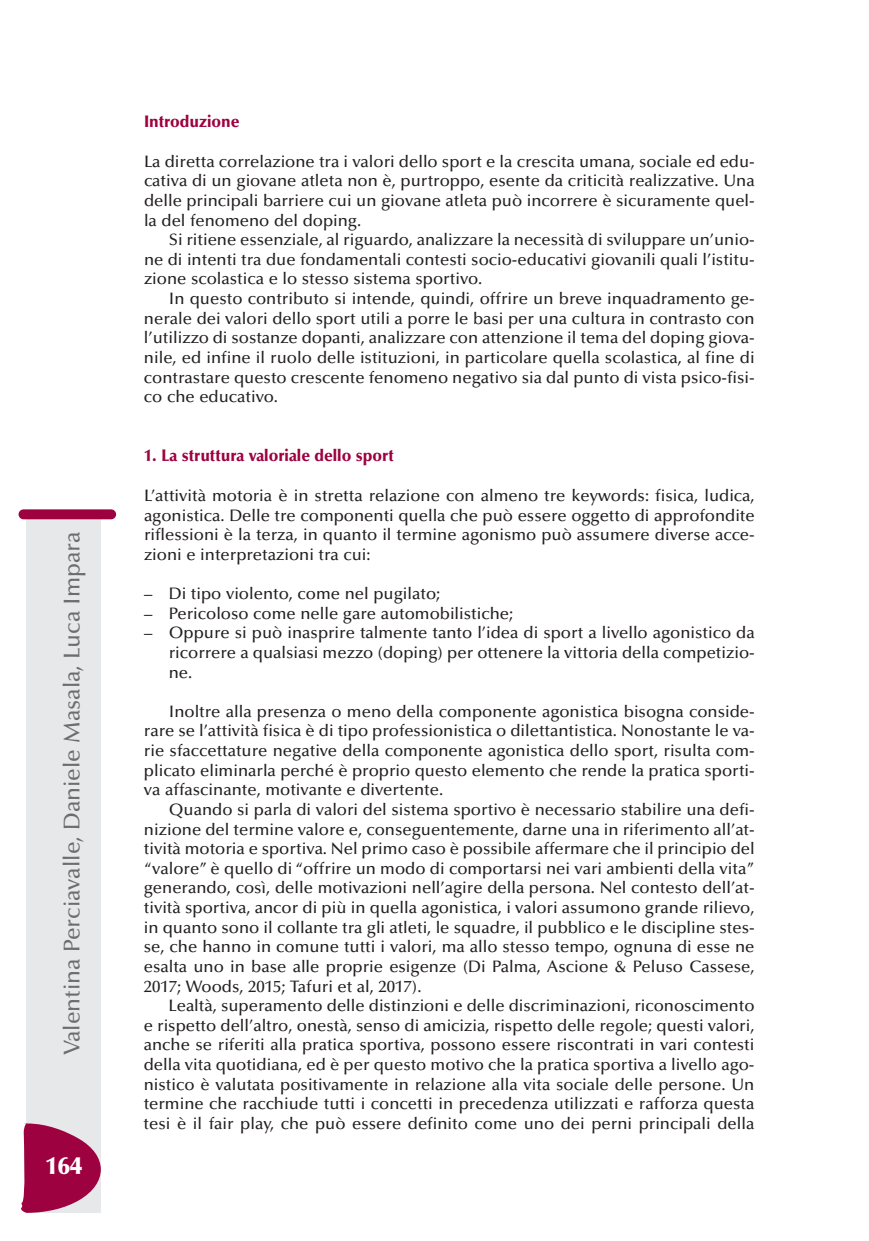
<style>
.page{position:relative;width:869px;height:1241px;background:#fff}
.page>*{position:absolute;margin:0;border:0;box-sizing:border-box;transform-origin:0 0}
.t1{font:900 24.5px "Optima";color:#fff}
.t2{font:500 22.75px "Optima";color:#6c6d70}
.t3{font:500 16.62px/19.6px "Optima";color:#231f20;text-align:justify}
.t4{font:900 16.62px "Optima";color:#9d0140;scale:.95 1}
</style>
<div class="page">
<div style="left:27px;top:517px;width:74px;height:695px;background:#e7e8e9"></div>
<div style="left:19px;top:509px;width:97px;height:10px;background:#9d0140;border-radius:5px"></div>
<svg style="left:21px;top:1122px;width:80px;height:90px"></svg>
<h2 class="t2" style="left:63px;top:1055px;width:525px;rotate:-90deg">Valentina Perciavalle, Daniele Masala, Luca Impara</h2>
<h1 class="t1" style="left:45px;top:1155px;width:38px">164</h1>
<p class="t4" style="left:144px;top:114px;width:102px">Introduzione</p>
<p class="t3" style="left:144px;top:153px;width:612px">La diretta correlazione tra i valori dello sport e la crescita umana, sociale ed edu&shy;cativa di un giovane atleta non è, purtroppo, esente da criticità realizzative. Una delle principali barriere cui un giovane atleta può incorrere è sicuramente quel&shy;la del fenomeno del doping.</p>
<p class="t3" style="left:144px;top:231px;width:612px;text-indent:25px">Si ritiene essenziale, al riguardo, analizzare la necessità di sviluppare un’unio&shy;ne di intenti tra due fondamentali contesti socio-educativi giovanili quali l’istitu&shy;zione scolastica e lo stesso sistema sportivo.</p>
<p class="t3" style="left:144px;top:290px;width:612px;text-indent:25px">In questo contributo si intende, quindi, offrire un breve inquadramento ge&shy;nerale dei valori dello sport utili a porre le basi per una cultura in contrasto con l’utilizzo di sostanze dopanti, analizzare con attenzione il tema del doping giova&shy;nile, ed infine il ruolo delle istituzioni, in particolare quella scolastica, al fine di contrastare questo crescente fenomeno negativo sia dal punto di vista psico-fisi&shy;co che educativo.</p>
<p class="t4" style="left:144px;top:448px;width:264px">1. La struttura valoriale dello sport</p>
<p class="t3" style="left:144px;top:487px;width:612px">L’attività motoria è in stretta relazione con almeno tre keywords: fisica, ludica, agonistica. Delle tre componenti quella che può essere oggetto di approfondite riflessioni è la terza, in quanto il termine agonismo può assumere diverse acce&shy;zioni e interpretazioni tra cui:</p>
<p class="t3" style="left:144px;top:585px;width:298px">– Di tipo violento, come nel pugilato;</p>
<p class="t3" style="left:144px;top:605px;width:370px">– Pericoloso come nelle gare automobilistiche;</p>
<p class="t3" style="left:169px;top:624px;width:587px;text-indent:-25px">– Oppure si può inasprire talmente tanto l’idea di sport a livello agonistico da ricorrere a qualsiasi mezzo (doping) per ottenere la vittoria della competizio&shy;ne.</p>
<p class="t3" style="left:144px;top:703px;width:612px;text-indent:25px">Inoltre alla presenza o meno della componente agonistica bisogna conside&shy;rare se l’attività fisica è di tipo professionistica o dilettantistica. Nonostante le va&shy;rie sfaccettature negative della componente agonistica dello sport, risulta com&shy;plicato eliminarla perché è proprio questo elemento che rende la pratica sporti&shy;va affascinante, motivante e divertente.</p>
<p class="t3" style="left:144px;top:801px;width:612px;text-indent:25px">Quando si parla di valori del sistema sportivo è necessario stabilire una defi&shy;nizione del termine valore e, conseguentemente, darne una in riferimento all’at&shy;tività motoria e sportiva. Nel primo caso è possibile affermare che il principio del “valore” è quello di “offrire un modo di comportarsi nei vari ambienti della vita” generando, così, delle motivazioni nell’agire della persona. Nel contesto dell’at&shy;tività sportiva, ancor di più in quella agonistica, i valori assumono grande rilievo, in quanto sono il collante tra gli atleti, le squadre, il pubblico e le discipline stes&shy;se, che hanno in comune tutti i valori, ma allo stesso tempo, ognuna di esse ne esalta uno in base alle proprie esigenze (Di Palma, Ascione &amp; Peluso Cassese, 2017; Woods, 2015; Tafuri et al, 2017).</p>
<p class="t3" style="left:144px;top:997px;width:612px;text-indent:25px">Lealtà, superamento delle distinzioni e delle discriminazioni, riconoscimento e rispetto dell’altro, onestà, senso di amicizia, rispetto delle regole; questi valori, anche se riferiti alla pratica sportiva, possono essere riscontrati in vari contesti della vita quotidiana, ed è per questo motivo che la pratica sportiva a livello ago&shy;nistico è valutata positivamente in relazione alla vita sociale delle persone. Un termine che racchiude tutti i concetti in precedenza utilizzati e rafforza questa tesi è il fair play, che può essere definito come uno dei perni principali della</p>
</div>
